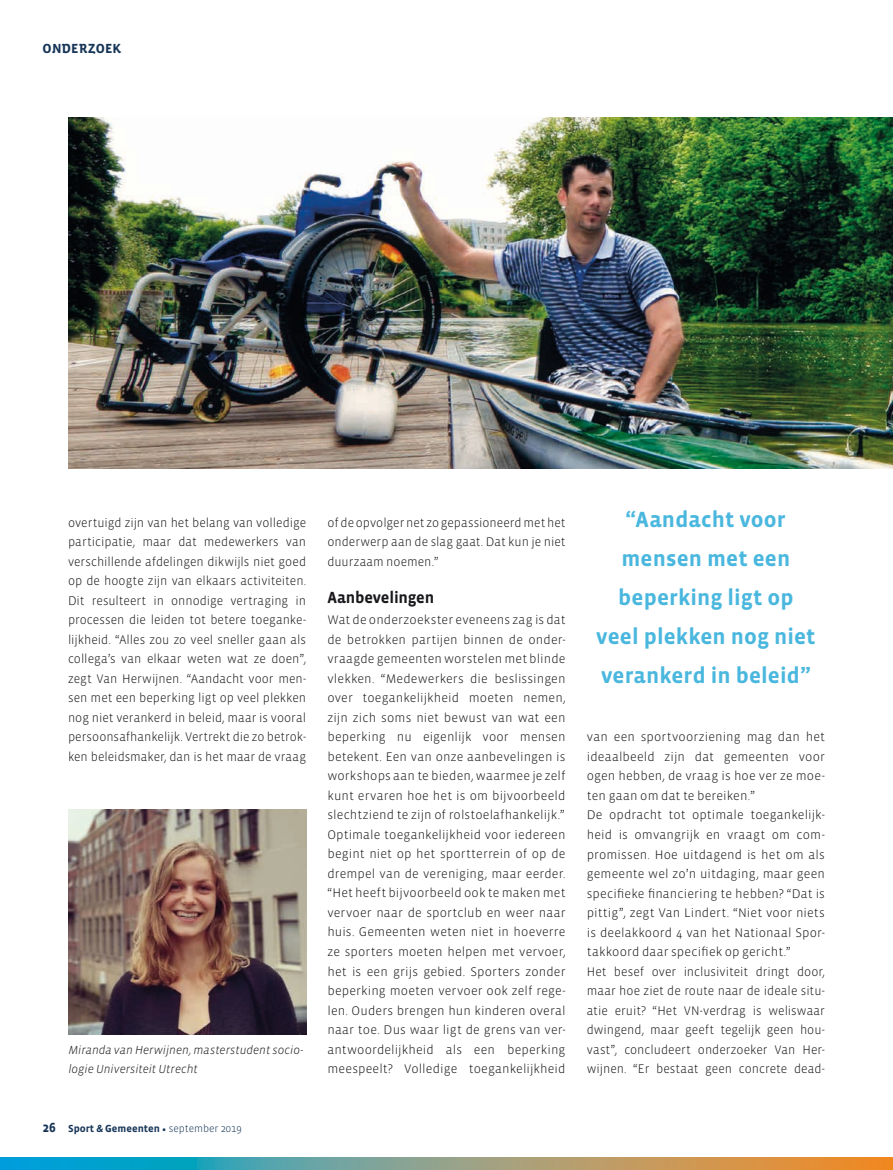
<style>
.page{position:relative;width:893px;height:1170px;background:#fff}
.page>*{position:absolute;margin:0;border:0;box-sizing:border-box;transform-origin:0 0}
.t1{font:700 22.5px/39px "Vista Sans";letter-spacing:.005em;color:#4ab7de;text-align:center}
.t2{font:700 16.5px "Vista Sans";letter-spacing:-.01em;color:#1a181c}
.t3{font:700 13.5px "Vista Sans Alt";letter-spacing:.005em;color:#163557}
.t4{font:300 12.75px/19.5px "Vista Sans";letter-spacing:.005em;color:#1a181c;text-align:justify}
.t5{font:italic 300 12px/19.5px "Vista Sans";color:#1a181c}
.t6{font:700 10.5px "Vista Sans";color:#163557}
.s1{font-size:13.5px}
.s2{font-family:"Minion Pro";font-weight:400}
.s3{font-weight:300}
</style>
<div class="page">
<svg style="left:0;top:1157px;width:893px;height:12px;background:#809d86"></svg>
<img style="left:68px;top:117px;width:825px;height:351px">
<img style="left:68px;top:809px;width:238px;height:225px">
<p class="t3" style="left:43px;top:41px;width:80px">ONDERZOEK</p>
<p class="t4" style="left:68px;top:513px;width:240px">overtuigd zijn van het belang van volledige participatie, maar dat medewerkers van verschillende afdelingen dikwijls niet goed op de hoogte zijn van elkaars activiteiten.<br>Dit resulteert in onnodige vertraging in processen die leiden tot betere toeganke&shy;lijkheid. “Alles zou zo veel sneller gaan als collega’s van elkaar weten wat ze doen”, zegt Van Herwijnen. “Aandacht voor men&shy;sen met een beperking ligt op veel plekken nog niet verankerd in beleid, maar is vooral persoonsafhankelijk. Vertrekt die zo betrok&shy;ken beleidsmaker, dan is het maar de vraag</p>
<h1 class="t1" style="left:596px;top:500px;width:221px">“Aandacht voor mensen met een beperking ligt op veel plekken nog niet verankerd in beleid”</h1>
<p class="t4" style="left:327px;top:513px;width:240px">of de opvolger net zo gepassioneerd met het onderwerp aan de slag gaat. Dat kun je niet duurzaam noemen.”</p>
<p class="t2" style="left:327px;top:589px;width:108px">Aanbevelingen</p>
<p class="t4" style="left:327px;top:610px;width:240px">Wat de onderzoekster eveneens zag is dat de betrokken partijen binnen de onder&shy;vraagde gemeenten worstelen met blinde vlekken. “Medewerkers die beslissingen over toegankelijkheid moeten nemen, zijn zich soms niet bewust van wat een beperking nu eigenlijk voor mensen betekent. Een van onze aanbevelingen is workshops aan te bieden, waarmee je zelf kunt ervaren hoe het is om bijvoorbeeld slechtziend te zijn of rolstoelafhankelijk.” Optimale toegankelijkheid voor iedereen begint niet op het sportterrein of op de drempel van de vereniging, maar eerder. “Het heeft bijvoorbeeld ook te maken met vervoer naar de sportclub en weer naar huis. Gemeenten weten niet in hoeverre ze sporters moeten helpen met vervoer, het is een grijs gebied. Sporters zonder beperking moeten vervoer ook zelf rege&shy;len. Ouders brengen hun kinderen overal naar toe. Dus waar ligt de grens van ver&shy;antwoordelijkheid als een beperking meespeelt? Volledige toegankelijkheid</p>
<p class="t4" style="left:587px;top:727px;width:240px;text-align:left">van een sportvoorziening mag dan het ideaalbeeld zijn dat gemeenten voor ogen hebben, de vraag is hoe ver ze moe&shy;ten gaan om dat te bereiken.”<br>De opdracht tot optimale toegankelijk&shy;heid is omvangrijk en vraagt om com&shy;promissen. Hoe uitdagend is het om als gemeente wel zo’n uitdaging, maar geen specifieke financiering te hebben? “Dat is pittig”, zegt Van Lindert. “Niet voor niets is deelakkoord 4 van het Nationaal Spor&shy;takkoord daar specifiek op gericht.”<br>Het besef over inclusiviteit dringt door, maar hoe ziet de route naar de ideale situ&shy;atie eruit? “Het VN-verdrag is weliswaar dwingend, maar geeft tegelijk geen hou&shy;vast”, concludeert onderzoeker Van Her&shy;wijnen. “Er bestaat geen concrete dead-</p>
<p class="t5" style="left:68px;top:1039px;width:236px">Miranda van Herwijnen, masterstudent socio&shy;logie Universiteit Utrecht</p>
<p class="t6" style="left:43px;top:1122px;width:201px"><span class="s1">26</span> Sport &amp; Gemeenten <span class="s2">•</span> <span class="s3">september 2019</span></p>
</div>
